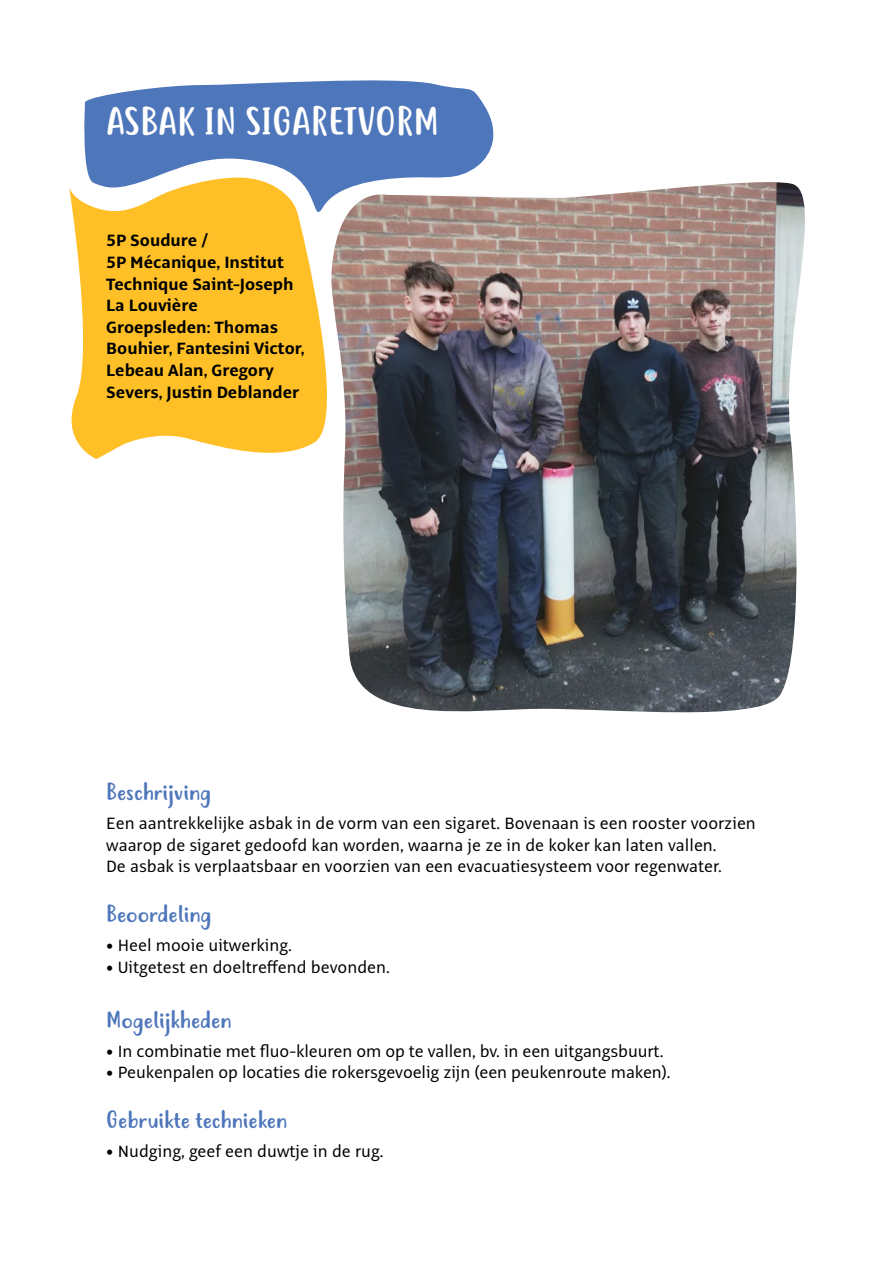
<style>
.page{position:relative;width:893px;height:1263px;background:#fff}
.page>*{position:absolute;margin:0;border:0;box-sizing:border-box;transform-origin:0 0}
.t1{font:37.5px "Justtellmewhat";color:#fff}
.t2{font:22.5px "Justtellmewhat";color:#4e76ba}
.t3{font:18px/21.6px "Alto Pro";color:#000}
.t4{font:700 18px/21.6px "Alto Pro";color:#000}
</style>
<div class="page">
<svg style="left:84px;top:80px;width:410px;height:102px;background:#6688c3"></svg>
<svg style="left:69px;top:177px;width:279px;height:282px;fill:#fec026"></svg>
<img style="left:331px;top:182px;width:474px;height:531px">
<h1 class="t1" style="left:106px;top:100px;width:334px">ASBAK IN SIGARETVORM</h1>
<p class="t4" style="left:106px;top:230px;width:200px">5P Soudure /<br>5P Mécanique, Institut<br>Technique Saint-Joseph<br>La Louvière<br>Groepsleden: Thomas<br>Bouhier, Fantesini Victor,<br>Lebeau Alan, Gregory<br>Severs, Justin Deblander</p>
<p class="t2" style="left:106px;top:778px;width:106px">Beschrijving</p>
<p class="t3" style="left:106px;top:813px;width:651px">Een aantrekkelijke asbak in de vorm van een sigaret. Bovenaan is een rooster voorzien waarop de sigaret gedoofd kan worden, waarna je ze in de koker kan laten vallen.<br>De asbak is verplaatsbaar en voorzien van een evacuatiesysteem voor regenwater.</p>
<p class="t2" style="left:106px;top:900px;width:107px">Beoordeling</p>
<p class="t3" style="left:106px;top:935px;width:187px">• Heel mooie uitwerking.</p>
<p class="t3" style="left:106px;top:956px;width:285px">• Uitgetest en doeltreffend bevonden.</p>
<p class="t2" style="left:106px;top:1006px;width:127px">Mogelijkheden</p>
<p class="t3" style="left:106px;top:1040px;width:559px">• In combinatie met fluo-kleuren om op te vallen, bv. in een uitgangsbuurt.</p>
<p class="t3" style="left:106px;top:1062px;width:566px">• Peukenpalen op locaties die rokersgevoelig zijn (een peukenroute maken).</p>
<p class="t2" style="left:106px;top:1106px;width:182px">Gebruikte technieken</p>
<p class="t3" style="left:106px;top:1141px;width:279px">• Nudging, geef een duwtje in de rug.</p>
</div>
